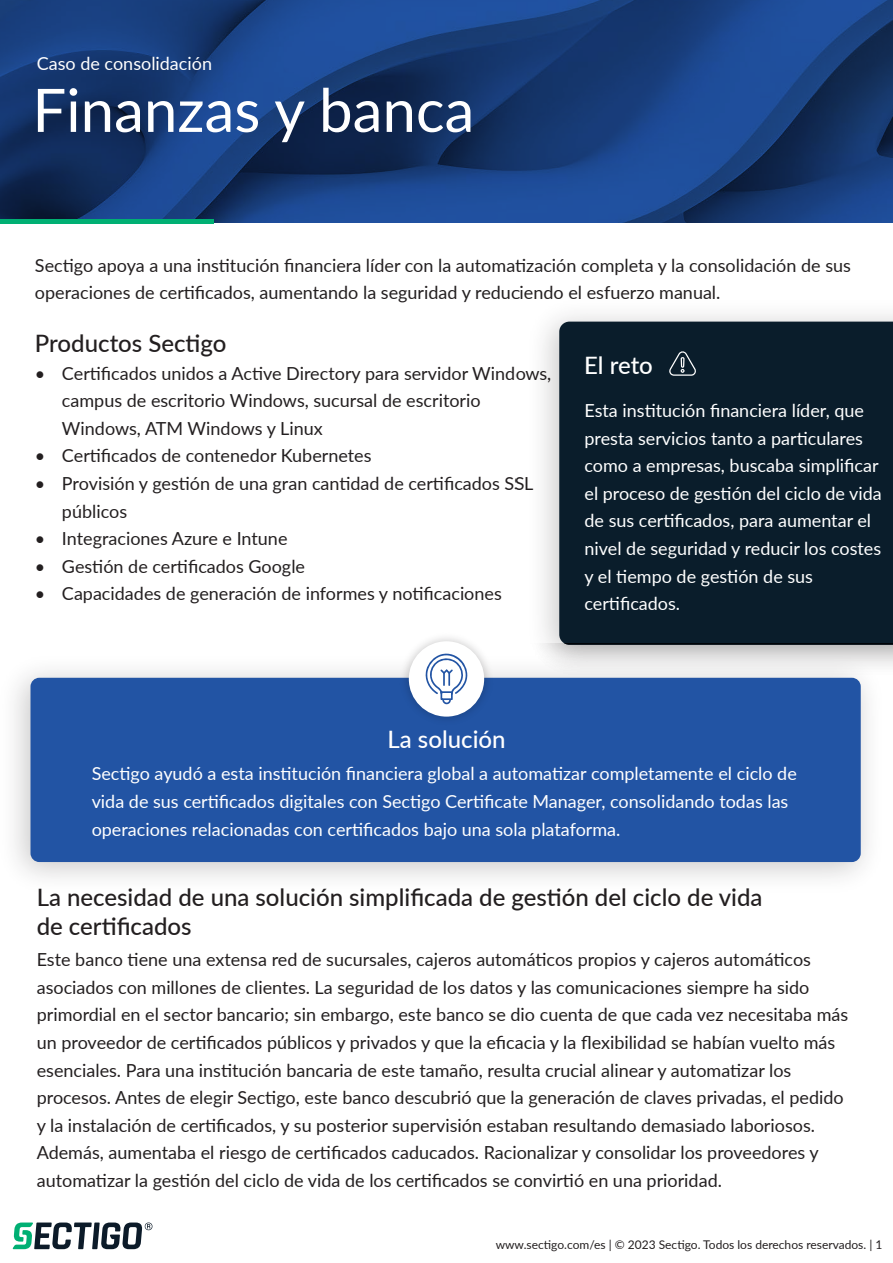
<style>
.page{position:relative;width:893px;height:1263px;background:#fff}
.page>*{position:absolute;margin:0;border:0;box-sizing:border-box;transform-origin:0 0}
.t1{font:60px "Lato";color:#fff}
.t2{font:500 24px/28.8px "Lato";color:#231f20}
.t3{font:500 24px "Lato";color:#fff}
.t4{font:18px/27.6px "Lato";color:#231f20}
.t5{font:18px/27.6px "Lato";color:#fff}
.t6{font:12px "Lato";color:#231f20}
</style>
<div class="page">
<svg style="left:0;top:0;width:893px;height:223px;background:#173c79"></svg>
<div style="left:0;top:219px;width:214px;height:5px;background:#00b073"></div>
<div style="left:559px;top:322px;width:334px;height:321px;background:#0a1d2b"></div>
<img style="left:14px;top:643px;width:879px;height:235px">
<div style="left:31px;top:678px;width:830px;height:184px;background:#2254a4;border-radius:9px"></div>
<svg style="left:13px;top:1222px;width:139px;height:27px"></svg>
<img style="left:396px;top:637px;width:101px;height:82px">
<div style="left:409px;top:641px;width:75px;height:76px;background:#fff;border-radius:50%"></div>
<svg style="left:425px;top:653px;width:43px;height:52px"></svg>
<svg style="left:669px;top:350px;width:28px;height:26px"></svg>
<p class="t5" style="left:37px;top:49px;width:177px">Caso de consolidación</p>
<h1 class="t1" style="left:32px;top:67px;width:443px">Finanzas y banca</h1>
<p class="t4" style="left:35px;top:250px;width:817px">Sectigo apoya a una institución financiera líder con la automatización completa y la consolidación de sus operaciones de certificados, aumentando la seguridad y reduciendo el esfuerzo manual.</p>
<h2 class="t2" style="left:35px;top:328px;width:193px">Productos Sectigo</h2>
<p class="t4" style="left:62px;top:358px;width:491px;text-indent:-27px">• Certificados unidos a Active Directory para servidor Windows, campus de escritorio Windows, sucursal de escritorio<br>Windows, ATM Windows y Linux</p>
<p class="t4" style="left:35px;top:441px;width:338px">• Certificados de contenedor Kubernetes</p>
<p class="t4" style="left:62px;top:469px;width:473px;text-indent:-27px">• Provisión y gestión de una gran cantidad de certificados SSL públicos</p>
<p class="t4" style="left:35px;top:524px;width:254px">• Integraciones Azure e Intune</p>
<p class="t4" style="left:35px;top:552px;width:272px">• Gestión de certificados Google</p>
<p class="t4" style="left:35px;top:579px;width:468px">• Capacidades de generación de informes y notificaciones</p>
<h2 class="t3" style="left:584px;top:348px;width:70px">El reto</h2>
<p class="t5" style="left:584px;top:396px;width:299px">Esta institución financiera líder, que presta servicios tanto a particulares como a empresas, buscaba simplificar el proceso de gestión del ciclo de vida de sus certificados, para aumentar el nivel de seguridad y reducir los costes y el tiempo de gestión de sus certificados.</p>
<h2 class="t3" style="left:388px;top:722px;width:120px">La solución</h2>
<p class="t5" style="left:92px;top:759px;width:707px">Sectigo ayudó a esta institución financiera global a automatizar completamente el ciclo de vida de sus certificados digitales con Sectigo Certificate Manager, consolidando todas las operaciones relacionadas con certificados bajo una sola plataforma.</p>
<h2 class="t2" style="left:37px;top:882px;width:727px">La necesidad de una solución simplificada de gestión del ciclo de vida de certificados</h2>
<p class="t4" style="left:37px;top:945px;width:813px">Este banco tiene una extensa red de sucursales, cajeros automáticos propios y cajeros automáticos asociados con millones de clientes. La seguridad de los datos y las comunicaciones siempre ha sido primordial en el sector bancario; sin embargo, este banco se dio cuenta de que cada vez necesitaba más un proveedor de certificados públicos y privados y que la eficacia y la flexibilidad se habían vuelto más esenciales. Para una institución bancaria de este tamaño, resulta crucial alinear y automatizar los procesos. Antes de elegir Sectigo, este banco descubrió que la generación de claves privadas, el pedido y la instalación de certificados, y su posterior supervisión estaban resultando demasiado laboriosos.<br>Además, aumentaba el riesgo de certificados caducados. Racionalizar y consolidar los proveedores y automatizar la gestión del ciclo de vida de los certificados se convirtió en una prioridad.</p>
<p class="t6" style="left:496px;top:1236px;width:388px">www.sectigo.com/es | © 2023 Sectigo. Todos los derechos reservados. | 1</p>
</div>
